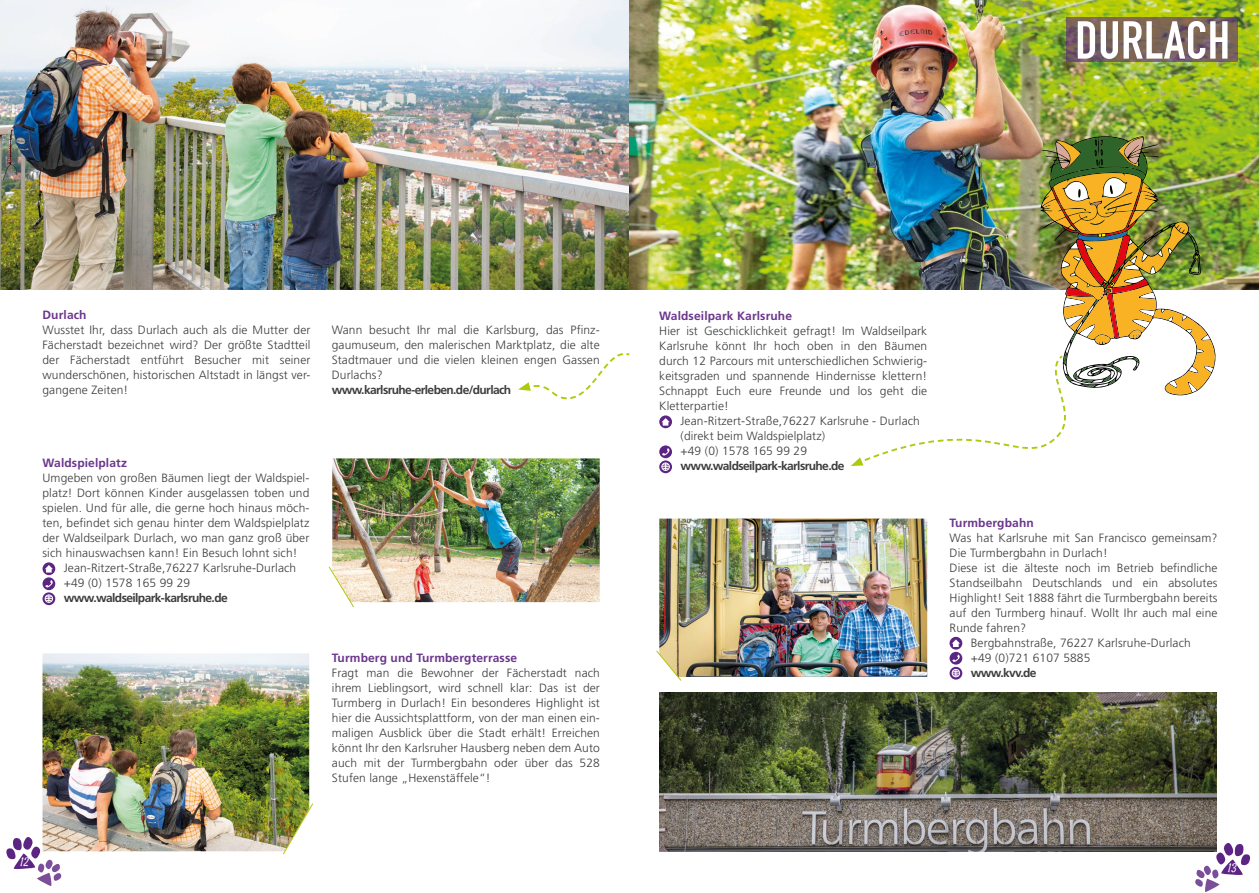
<style>
.page{position:relative;width:1259px;height:893px;background:#fff}
.page>*{position:absolute;margin:0;border:0;box-sizing:border-box;transform-origin:0 0}
.t1{font:700 52.5px "DIN Condensed";letter-spacing:.01em;color:#fff}
.t2{font:300 12px/15px "Frutiger LT Pro";letter-spacing:.01em;color:#3c3c3b;text-align:justify}
.t3{font:700 12px "Frutiger LT Pro";letter-spacing:-.05em;color:#3c3c3b}
.t4{font:700 12px "Frutiger LT Pro";letter-spacing:.01em;color:#6a368c}
.t5{font:12px "Satisfy";color:#fff}
</style>
<div class="page">
<svg style="left:1193px;top:842px;width:57px;height:50px"></svg>
<svg style="left:6px;top:836px;width:57px;height:50px"></svg>
<img style="left:0;top:0;width:1259px;height:289px">
<svg style="left:43px;top:562px;width:12px;height:13px"></svg>
<svg style="left:45px;top:565px;width:8px;height:7px"></svg>
<svg style="left:43px;top:577px;width:12px;height:13px"></svg>
<svg style="left:45px;top:580px;width:8px;height:8px"></svg>
<svg style="left:43px;top:592px;width:12px;height:13px"></svg>
<svg style="left:45px;top:595px;width:8px;height:7px"></svg>
<img style="left:332px;top:458px;width:268px;height:144px">
<svg style="left:328px;top:566px;width:27px;height:42px"></svg>
<svg style="left:518px;top:353px;width:112px;height:47px"></svg>
<img style="left:43px;top:653px;width:266px;height:198px">
<svg style="left:282px;top:802px;width:32px;height:53px"></svg>
<svg style="left:949px;top:637px;width:13px;height:13px"></svg>
<svg style="left:952px;top:639px;width:8px;height:8px"></svg>
<svg style="left:949px;top:652px;width:13px;height:13px"></svg>
<svg style="left:952px;top:654px;width:8px;height:8px"></svg>
<svg style="left:949px;top:667px;width:13px;height:13px"></svg>
<svg style="left:952px;top:669px;width:7px;height:8px"></svg>
<img style="left:659px;top:519px;width:268px;height:158px">
<svg style="left:656px;top:650px;width:26px;height:31px"></svg>
<svg style="left:659px;top:415px;width:13px;height:13px"></svg>
<svg style="left:661px;top:418px;width:9px;height:8px"></svg>
<svg style="left:659px;top:445px;width:13px;height:13px"></svg>
<svg style="left:662px;top:448px;width:7px;height:8px"></svg>
<svg style="left:659px;top:460px;width:13px;height:13px"></svg>
<svg style="left:661px;top:463px;width:8px;height:8px"></svg>
<img style="left:659px;top:692px;width:557px;height:159px">
<img style="left:850px;top:137px;width:366px;height:329px">
<svg style="left:1066px;top:18px;width:171px;height:44px;background:#77605b"></svg>
<h1 class="t1" style="left:1075px;top:5px;width:156px">DURLACH</h1>
<p class="t4" style="left:43px;top:308px;width:46px">Durlach</p>
<p class="t2" style="left:43px;top:323px;width:269px">Wusstet Ihr, dass Durlach auch als die Mutter der Fächerstadt bezeichnet wird? Der größte Stadtteil der Fächerstadt entführt Besucher mit seiner wunderschönen, historischen Altstadt in längst ver&shy;gangene Zeiten!</p>
<p class="t2" style="left:332px;top:323px;width:269px">Wann besucht Ihr mal die Karlsburg, das Pfinz&shy;gaumuseum, den malerischen Marktplatz, die alte Stadtmauer und die vielen kleinen engen Gassen Durlachs?</p>
<p class="t3" style="left:332px;top:383px;width:181px">www.karlsruhe-erleben.de/durlach</p>
<p class="t4" style="left:43px;top:456px;width:86px">Waldspielplatz</p>
<p class="t2" style="left:43px;top:471px;width:268px">Umgeben von großen Bäumen liegt der Waldspiel-</p>
<p class="t2" style="left:43px;top:486px;width:268px">platz! Dort können Kinder ausgelassen toben und</p>
<p class="t2" style="left:43px;top:501px;width:268px">spielen. Und für alle, die gerne hoch hinaus möch-</p>
<p class="t2" style="left:43px;top:516px;width:268px">ten, befindet sich genau hinter dem Waldspielplatz</p>
<p class="t2" style="left:43px;top:531px;width:268px">der Waldseilpark Durlach, wo man ganz groß über</p>
<p class="t2" style="left:43px;top:546px;width:256px">sich hinauswachsen kann! Ein Besuch lohnt sich!</p>
<p class="t2" style="left:64px;top:561px;width:234px">Jean-Ritzert-Straße,76227 Karlsruhe-Durlach</p>
<p class="t2" style="left:64px;top:576px;width:128px">+49 (0) 1578 165 99 29</p>
<p class="t3" style="left:64px;top:591px;width:165px">www.waldseilpark-karlsruhe.de</p>
<p class="t4" style="left:332px;top:651px;width:187px">Turmberg und Turmbergterrasse</p>
<p class="t2" style="left:332px;top:665px;width:269px">Fragt man die Bewohner der Fächerstadt nach ihrem Lieblingsort, wird schnell klar: Das ist der Turmberg in Durlach! Ein besonderes Highlight ist hier die Aussichtsplattform, von der man einen ein&shy;maligen Ausblick über die Stadt erhält! Erreichen könnt Ihr den Karlsruher Hausberg neben dem Auto auch mit der Turmbergbahn oder über das 528<br>Stufen lange „Hexenstäffele“!</p>
<p class="t5" style="left:21px;top:854px;width:10px">12</p>
<p class="t4" style="left:659px;top:309px;width:134px">Waldseilpark Karlsruhe</p>
<p class="t2" style="left:659px;top:324px;width:269px">Hier ist Geschicklichkeit gefragt! Im Waldseilpark Karlsruhe könnt Ihr hoch oben in den Bäumen durch 12 Parcours mit unterschiedlichen Schwierig&shy;keitsgraden und spannende Hindernisse klettern!<br>Schnappt Euch eure Freunde und los geht die Kletterpartie!</p>
<p class="t2" style="left:680px;top:414px;width:241px;text-align:left">Jean-Ritzert-Straße,76227 Karlsruhe - Durlach (direkt beim Waldspielplatz)<br>+49 (0) 1578 165 99 29</p>
<p class="t3" style="left:680px;top:459px;width:165px">www.waldseilpark-karlsruhe.de</p>
<p class="t4" style="left:949px;top:515px;width:86px">Turmbergbahn</p>
<p class="t2" style="left:949px;top:530px;width:269px">Was hat Karlsruhe mit San Francisco gemeinsam?</p>
<p class="t2" style="left:949px;top:545px;width:160px">Die Turmbergbahn in Durlach!</p>
<p class="t2" style="left:949px;top:560px;width:269px">Diese ist die älteste noch im Betrieb befindliche</p>
<p class="t2" style="left:949px;top:575px;width:269px">Standseilbahn Deutschlands und ein absolutes</p>
<p class="t2" style="left:949px;top:590px;width:269px">Highlight! Seit 1888 fährt die Turmbergbahn bereits</p>
<p class="t2" style="left:949px;top:605px;width:269px">auf den Turmberg hinauf. Wollt Ihr auch mal eine</p>
<p class="t2" style="left:949px;top:620px;width:78px">Runde fahren?</p>
<p class="t2" style="left:971px;top:635px;width:221px">Bergbahnstraße, 76227 Karlsruhe-Durlach</p>
<p class="t2" style="left:971px;top:650px;width:121px">+49 (0)721 6107 5885</p>
<p class="t3" style="left:971px;top:665px;width:67px">www.kvv.de</p>
<p class="t5" style="left:1228px;top:860px;width:10px">13</p>
</div>
